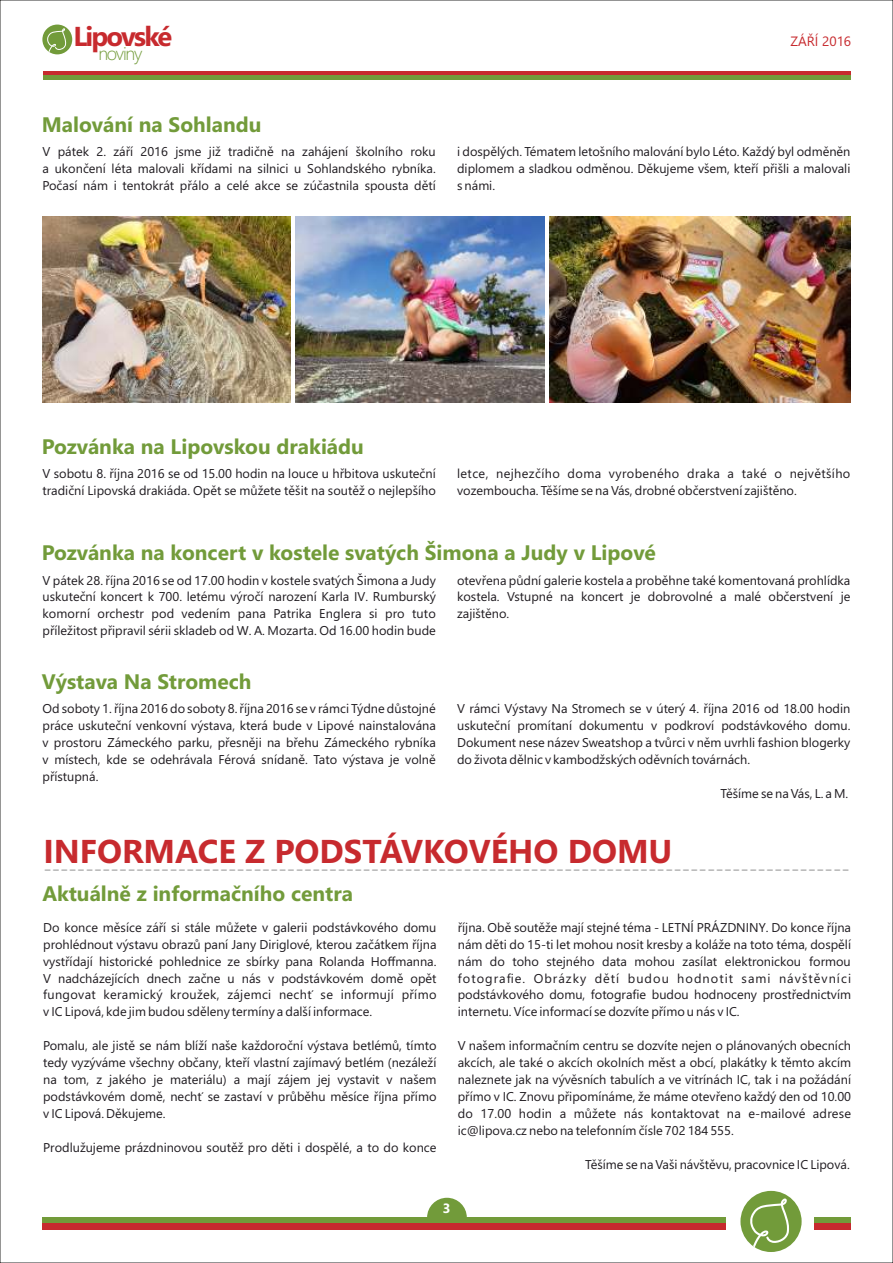
<style>
.page{position:relative;width:893px;height:1263px;background:#fff}
.page>*{position:absolute;margin:0;border:0;box-sizing:border-box;transform-origin:0 0}
.t1{font:700 33px "Segoe UI";color:#c72a2e}
.t2{font:700 27.3px "Segoe UI";letter-spacing:-.07em;color:#c72a2e}
.t3{font:700 21px "Segoe UI";color:#729b3a}
.t4{font:21px "Segoe UI";color:#aeaeae}
.t5{font:300 18.3px "Segoe UI";letter-spacing:-.07em;color:#729b3a}
.t6{font:13.5px "Segoe UI";color:#c72a2e}
.t7{font:700 13.5px "Segoe UI";color:#fff}
.t8{font:12.75px/17px "Segoe UI";color:#1f1b20;text-align:justify}
</style>
<div class="page">
<hr style="left:43px;top:71px;width:807px;height:4px;background:#c72a2e">
<hr style="left:43px;top:75px;width:807px;height:4px;background:#729b3a">
<div style="left:42px;top:25px;width:30px;height:29px;background:#729b3a;border-radius:50%"></div>
<svg style="left:47px;top:28px;width:19px;height:24px"></svg>
<svg style="left:427px;top:1198px;width:40px;height:19px"></svg>
<div style="left:43px;top:1217px;width:683px;height:6px;background:#729b3a"></div>
<div style="left:43px;top:1223px;width:683px;height:7px;background:#c72a2e"></div>
<div style="left:740px;top:1191px;width:62px;height:61px;background:#729b3a;border-radius:50%"></div>
<svg style="left:750px;top:1198px;width:39px;height:49px"></svg>
<div style="left:814px;top:1217px;width:36px;height:6px;background:#729b3a"></div>
<div style="left:814px;top:1223px;width:36px;height:7px;background:#c72a2e"></div>
<img style="left:43px;top:216px;width:248px;height:186px">
<img style="left:296px;top:216px;width:248px;height:186px">
<img style="left:549px;top:216px;width:301px;height:186px">
<h2 class="t2" style="left:73px;top:26px;width:100px">Lipovské</h2>
<h3 class="t5" style="left:98px;top:47px;width:46px">noviny</h3>
<p class="t6" style="left:790px;top:36px;width:62px">ZÁŘÍ 2016</p>
<h3 class="t3" style="left:42px;top:116px;width:221px">Malování na Sohlandu</h3>
<p class="t8" style="left:43px;top:144px;width:395px">V pátek 2. září 2016 jsme již tradičně na zahájení školního roku a ukončení léta malovali křídami na silnici u Sohlandského rybníka.<br>Počasí nám i tentokrát přálo a celé akce se zúčastnila spousta dětí</p>
<p class="t8" style="left:457px;top:144px;width:395px">i dospělých. Tématem letošního malování bylo Léto. Každý byl odměněn diplomem a sladkou odměnou. Děkujeme všem, kteří přišli a malovali s námi.</p>
<h3 class="t3" style="left:42px;top:439px;width:324px">Pozvánka na Lipovskou drakiádu</h3>
<p class="t8" style="left:43px;top:466px;width:395px">V sobotu 8. října 2016 se od 15.00 hodin na louce u hřbitova uskuteční tradiční Lipovská drakiáda. Opět se můžete těšit na soutěž o nejlepšího</p>
<p class="t8" style="left:457px;top:466px;width:395px">letce, nejhezčího doma vyrobeného draka a také o největšího vozemboucha. Těšíme se na Vás, drobné občerstvení zajištěno.</p>
<h3 class="t3" style="left:42px;top:545px;width:616px">Pozvánka na koncert v kostele svatých Šimona a Judy v Lipové</h3>
<p class="t8" style="left:43px;top:573px;width:395px">V pátek 28. října 2016 se od 17.00 hodin v kostele svatých Šimona a Judy uskuteční koncert k 700. letému výročí narození Karla IV. Rumburský komorní orchestr pod vedením pana Patrika Englera si pro tuto příležitost připravil sérii skladeb od W. A. Mozarta. Od 16.00 hodin bude</p>
<p class="t8" style="left:457px;top:573px;width:395px">otevřena půdní galerie kostela a proběhne také komentovaná prohlídka kostela. Vstupné na koncert je dobrovolné a malé občerstvení je zajištěno.</p>
<h3 class="t3" style="left:42px;top:673px;width:211px">Výstava Na Stromech</h3>
<p class="t8" style="left:43px;top:701px;width:395px">Od soboty 1. října 2016 do soboty 8. října 2016 se v rámci Týdne důstojné práce uskuteční venkovní výstava, která bude v Lipové nainstalována v prostoru Zámeckého parku, přesněji na břehu Zámeckého rybníka v místech, kde se odehrávala Férová snídaně. Tato výstava je volně přístupná.</p>
<p class="t8" style="left:457px;top:701px;width:395px">V rámci Výstavy Na Stromech se v úterý 4. října 2016 od 18.00 hodin uskuteční promítaní dokumentu v podkroví podstávkového domu.<br>Dokument nese název Sweatshop a tvůrci v něm uvrhli fashion blogerky do života dělnic v kambodžských oděvních továrnách.</p>
<p class="t8" style="left:721px;top:786px;width:129px">Těšíme se na Vás, L. a M.</p>
<h1 class="t1" style="left:43px;top:839px;width:631px">INFORMACE Z PODSTÁVKOVÉHO DOMU</h1>
<h3 class="t4" style="left:43px;top:860px;width:808px">------------------------------------------------------------------------------------------------</h3>
<h3 class="t3" style="left:42px;top:886px;width:312px">Aktuálně z informačního centra</h3>
<p class="t8" style="left:43px;top:920px;width:395px">Do konce měsíce září si stále můžete v galerii podstávkového domu prohlédnout výstavu obrazů paní Jany Diriglové, kterou začátkem října vystřídají historické pohlednice ze sbírky pana Rolanda Hoffmanna.<br>V nadcházejících dnech začne u nás v podstávkovém domě opět fungovat keramický kroužek, zájemci nechť se informují přímo v IC Lipová, kde jim budou sděleny termíny a další informace.</p>
<p class="t8" style="left:43px;top:1038px;width:395px">Pomalu, ale jistě se nám blíží naše každoroční výstava betlémů, tímto tedy vyzýváme všechny občany, kteří vlastní zajímavý betlém (nezáleží na tom, z jakého je materiálu) a mají zájem jej vystavit v našem podstávkovém domě, nechť se zastaví v průběhu měsíce října přímo v IC Lipová. Děkujeme.</p>
<p class="t8" style="left:43px;top:1140px;width:395px">Prodlužujeme prázdninovou soutěž pro děti i dospělé, a to do konce</p>
<p class="t8" style="left:458px;top:920px;width:395px">října. Obě soutěže mají stejné téma - LETNÍ PRÁZDNINY. Do konce října nám děti do 15-ti let mohou nosit kresby a koláže na toto téma, dospělí nám do toho stejného data mohou zasílat elektronickou formou fotografie. Obrázky dětí budou hodnotit sami návštěvníci podstávkového domu, fotografie budou hodnoceny prostřednictvím internetu. Více informací se dozvíte přímo u nás v IC.</p>
<p class="t8" style="left:458px;top:1038px;width:395px">V našem informačním centru se dozvíte nejen o plánovaných obecních akcích, ale také o akcích okolních měst a obcí, plakátky k těmto akcím naleznete jak na vývěsních tabulích a ve vitrínách IC, tak i na požádání přímo v IC. Znovu připomínáme, že máme otevřeno každý den od 10.00 do 17.00 hodin a můžete nás kontaktovat na e-mailové adrese ic@lipova.cz nebo na telefonním čísle 702 184 555.</p>
<p class="t8" style="left:585px;top:1157px;width:266px">Těšíme se na Vaši návštěvu, pracovnice IC Lipová.</p>
<p class="t7" style="left:443px;top:1203px;width:9px">3</p>
</div>
